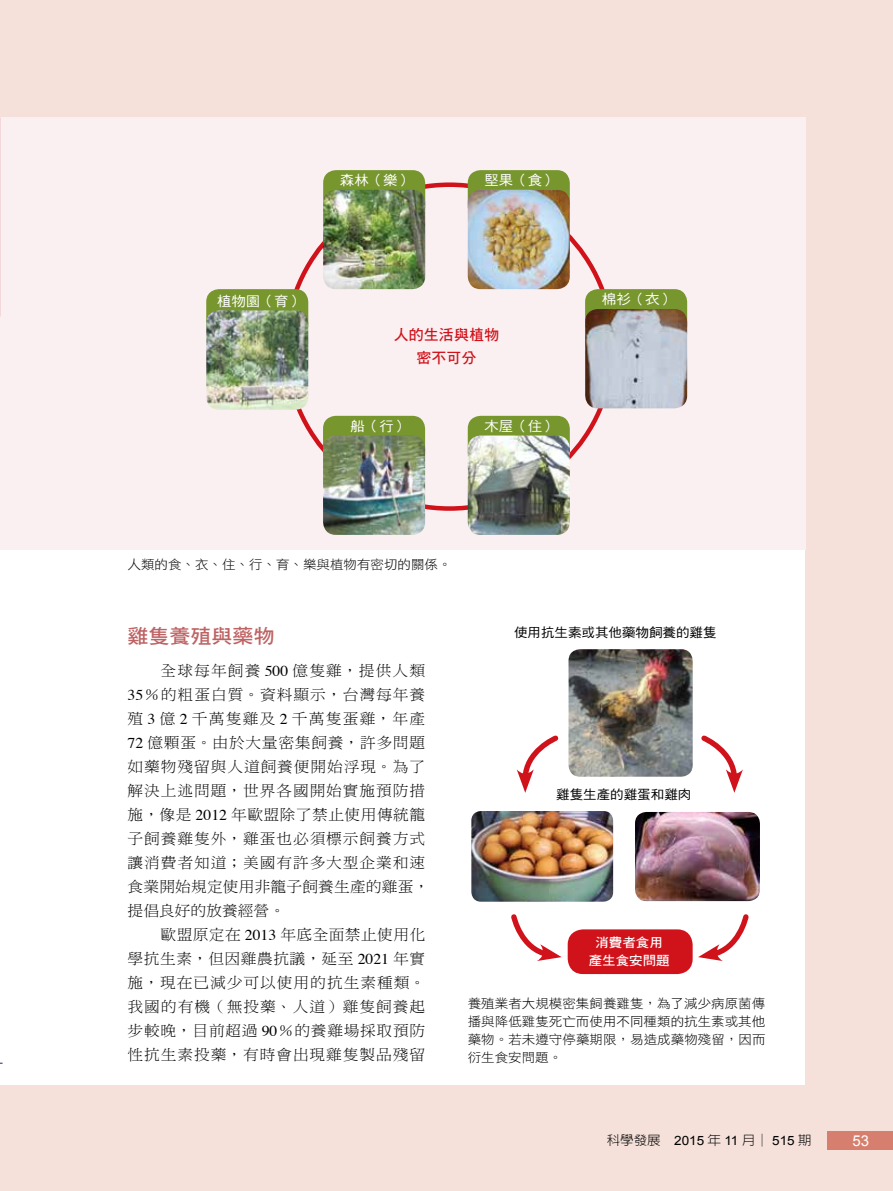
<style>
.page{position:relative;width:893px;height:1191px;background:#f5e1da}
.page>*{position:absolute;margin:0;border:0;box-sizing:border-box;transform-origin:0 0}
.t1{font:19.95px "DF Hei Std W7";color:#be6364;scale:1.05 1}
.t2{font:15px/24px "DF Ming Std W3";letter-spacing:.055em;color:#000;scale:1.05 1}
.t3{font:15px/22.6px "DF Hei Std W7";color:#d0121b;text-align:center}
.t4{font:15px "Arial";color:#fff}
.t5{font:13.65px "DF Hei Std W5";color:#fff;scale:1.05 1}
.t6{font:12.9px/18px "DF Hei Std W3";color:#000;text-align:justify;scale:1.05 1}
.t7{font:12.9px "DF Hei Std W5";color:#000;scale:1.05 1}
.t8{font:12.9px "Arial";color:#000;scale:1.05 1}
.t9{font:12.9px/18px "DF Hei Std W7";color:#fff;text-align:center;scale:1.05 1}
.s1{font-family:"Times"}
.s2{font-family:"AR New Hei B5";font-weight:300}
</style>
<div class="page">
<div style="left:0;top:118px;width:805px;height:966px;background:#fff"></div>
<div style="left:828px;top:1131px;width:65px;height:18px;background:#d77f6e"></div>
<div style="left:0;top:118px;width:805px;height:432px;background:#faf0f1"></div>
<svg style="left:323px;top:170px;width:102px;height:20px"></svg>
<img style="left:323px;top:190px;width:102px;height:99px">
<svg style="left:468px;top:170px;width:102px;height:20px"></svg>
<img style="left:468px;top:190px;width:102px;height:99px">
<svg style="left:206px;top:289px;width:102px;height:21px"></svg>
<img style="left:206px;top:310px;width:102px;height:100px">
<div style="left:468px;top:416px;width:102px;height:19px;background:#78962e"></div>
<img style="left:468px;top:435px;width:102px;height:100px">
<svg style="left:585px;top:289px;width:102px;height:20px"></svg>
<img style="left:585px;top:309px;width:102px;height:99px">
<div style="left:323px;top:416px;width:102px;height:19px;background:#78962e"></div>
<img style="left:323px;top:435px;width:102px;height:100px">
<img style="left:471px;top:811px;width:142px;height:90px">
<img style="left:568px;top:649px;width:125px;height:127px">
<div style="left:568px;top:929px;width:125px;height:45px;background:#d0121b;border-radius:15px"></div>
<img style="left:635px;top:812px;width:125px;height:89px">
<svg style="left:517px;top:735px;width:42px;height:58px"></svg>
<svg style="left:511px;top:914px;width:51px;height:47px"></svg>
<svg style="left:698px;top:914px;width:51px;height:47px"></svg>
<svg style="left:701px;top:735px;width:42px;height:58px"></svg>
<p class="t5" style="left:217px;top:293px;width:84px">植物園（育）</p>
<p class="t5" style="left:340px;top:173px;width:70px">森林（樂）</p>
<p class="t5" style="left:485px;top:173px;width:70px">堅果（食）</p>
<p class="t3" style="left:394px;top:323px;width:106px">人的生活與植物密不可分</p>
<p class="t5" style="left:350px;top:419px;width:57px">船（行）</p>
<p class="t5" style="left:485px;top:419px;width:70px">木屋（住）</p>
<p class="t6" style="left:128px;top:555px;width:310px">人類的食、衣、住、行、育、樂與植物有密切的關係。</p>
<p class="t5" style="left:602px;top:292px;width:70px">棉衫（衣）</p>
<h1 class="t1" style="left:128px;top:625px;width:141px">雞隻養殖與藥物</h1>
<p class="t2" style="left:128px;top:658px;width:289px;text-indent:33px">全球每年飼養 <span class="s1">500</span> 億隻雞，提供人類<br><span class="s1">35</span>％的粗蛋白質。資料顯示，台灣每年養殖 <span class="s1">3</span> 億 <span class="s1">2</span> 千萬隻雞及 <span class="s1">2</span> 千萬隻蛋雞，年產<br><span class="s1">72</span> 億顆蛋。由於大量密集飼養，許多問題如藥物殘留與人道飼養便開始浮現。為了解決上述問題，世界各國開始實施預防措施，像是 <span class="s1">2012</span> 年歐盟除了禁止使用傳統籠子飼養雞隻外，雞蛋也必須標示飼養方式讓消費者知道；美國有許多大型企業和速食業開始規定使用非籠子飼養生產的雞蛋，提倡良好的放養經營。</p>
<p class="t2" style="left:128px;top:922px;width:285px;text-align:justify;text-indent:33px">歐盟原定在 <span class="s1">2013</span> 年底全面禁止使用化學抗生素，但因雞農抗議，延至 <span class="s1">2021</span> 年實施，現在已減少可以使用的抗生素種類。我國的有機（無投藥、人道）雞隻飼養起步較晚，目前超過 <span class="s1">90</span>％的養雞場採取預防性抗生素投藥，有時會出現雞隻製品殘留</p>
<p class="t7" style="left:514px;top:625px;width:194px">使用抗生素或其他藥物飼養的雞隻</p>
<p class="t7" style="left:556px;top:787px;width:130px">雞隻生產的雞蛋和雞肉</p>
<p class="t9" style="left:589px;top:933px;width:79px">消費者食用產生食安問題</p>
<p class="t6" style="left:468px;top:994px;width:285px">養殖業者大規模密集飼養雞隻，為了減少病原菌傳播與降低雞隻死亡而使用不同種類的抗生素或其他藥物。若未遵守停藥期限，易造成藥物殘留，因而衍生食安問題。</p>
<p class="t8" style="left:607px;top:1132px;width:197px"><span class="s2">科學發展</span> 2015 <span class="s2">年</span> 11 <span class="s2">月│</span> 515 <span class="s2">期</span></p>
<p class="t4" style="left:852px;top:1131px;width:18px">53</p>
</div>
